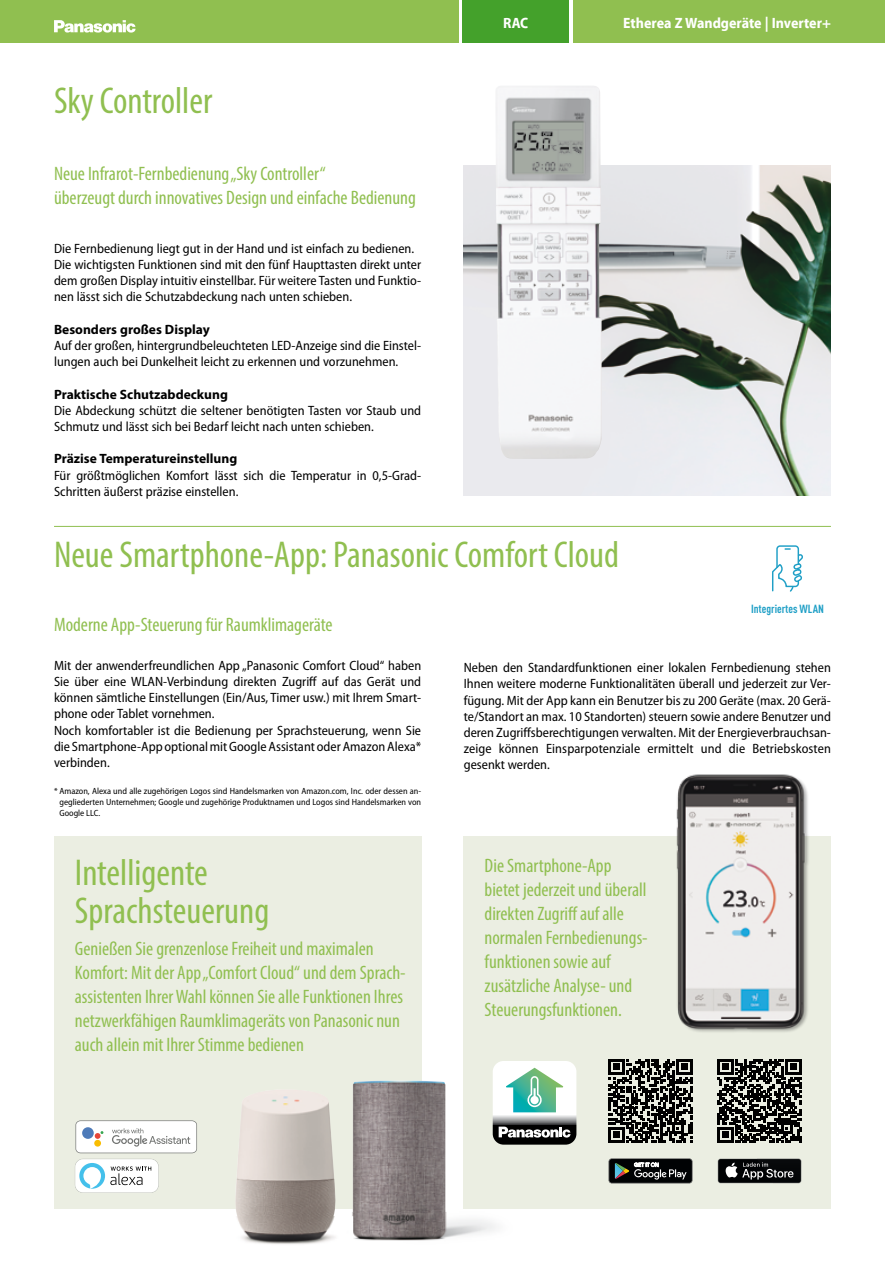
<style>
.page{position:relative;width:885px;height:1263px;background:#fff}
.page>*{position:absolute;margin:0;border:0;box-sizing:border-box;transform-origin:0 0}
.t1{font:condensed 37.5px/37.5px "Myriad Pro";color:#90bf50}
.t2{font:condensed 19.5px/24px "Myriad Pro";color:#90bf50}
.t3{font:700 semi-condensed 15px "Myriad Pro";color:#fff}
.t4{font:semi-condensed 13.5px/16.2px "Myriad Pro";color:#000}
.t5{font:700 13.5px "Myriad Pro";color:#000}
.t6{font:700 11.7px "DIN Cond";color:#1f9fc6}
.t7{font:semi-condensed 9px/10.8px "Myriad Pro";color:#000;text-align:justify}
</style>
<div class="page">
<img style="left:463px;top:166px;width:367px;height:330px">
<img style="left:495px;top:86px;width:106px;height:373px">
<div style="left:0;top:0;width:458px;height:43px;background:#90bf50"></div>
<div style="left:573px;top:0;width:311px;height:43px;background:#90bf50"></div>
<div style="left:462px;top:0;width:107px;height:43px;background:#44a12b"></div>
<svg style="left:54px;top:20px;width:81px;height:13px"></svg>
<svg style="left:772px;top:545px;width:31px;height:47px"></svg>
<hr style="left:54px;top:526px;width:776px;height:1px;background:#90bf50">
<div style="left:463px;top:836px;width:367px;height:373px;background:#ebeee2"></div>
<div style="left:54px;top:836px;width:367px;height:373px;background:#ebeee2"></div>
<img style="left:676px;top:774px;width:133px;height:258px">
<svg style="left:493px;top:1061px;width:83px;height:84px;background:#b0c2b7"></svg>
<svg style="left:717px;top:1059px;width:84px;height:84px"></svg>
<div style="left:718px;top:1159px;width:82px;height:24px;background:#000204;border-radius:2px"></div>
<svg style="left:724px;top:1158px;width:77px;height:25px"></svg>
<svg style="left:608px;top:1059px;width:84px;height:84px"></svg>
<svg style="left:608px;top:1158px;width:84px;height:25px;background:#313434"></svg>
<svg style="left:75px;top:1159px;width:84px;height:34px;background:#deeaed"></svg>
<svg style="left:75px;top:1120px;width:122px;height:33px;background:#edeceb"></svg>
<div style="left:94px;top:1140px;width:7px;height:6px;background:#f9bd01;border-radius:50%"></div>
<div style="left:82px;top:1127px;width:12px;height:12px;background:#4e7bb9;border-radius:50%"></div>
<img style="left:353px;top:1080px;width:180px;height:161px">
<img style="left:236px;top:1096px;width:117px;height:148px">
<h1 class="t1" style="left:54px;top:82px;width:160px">Sky Controller</h1>
<h2 class="t2" style="left:54px;top:162px;width:363px">Neue Infrarot-Fernbedienung „Sky Controller“<br>überzeugt durch innovatives Design und einfache Bedienung</h2>
<p class="t4" style="left:54px;top:240px;width:368px">Die Fernbedienung liegt gut in der Hand und ist einfach zu bedienen.<br>Die wichtigsten Funktionen sind mit den fünf Haupttasten direkt unter dem großen Display intuitiv einstellbar. Für weitere Tasten und Funktio&shy;nen lässt sich die Schutzabdeckung nach unten schieben.</p>
<p class="t5" style="left:54px;top:320px;width:157px">Besonders großes Display</p>
<p class="t4" style="left:54px;top:338px;width:368px">Auf der großen, hintergrundbeleuchteten LED-Anzeige sind die Einstel&shy;lungen auch bei Dunkelheit leicht zu erkennen und vorzunehmen.</p>
<p class="t5" style="left:54px;top:385px;width:175px">Praktische Schutzabdeckung</p>
<p class="t4" style="left:54px;top:402px;width:368px">Die Abdeckung schützt die seltener benötigten Tasten vor Staub und<br>Schmutz und lässt sich bei Bedarf leicht nach unten schieben.</p>
<p class="t5" style="left:54px;top:450px;width:185px">Präzise Temperatureinstellung</p>
<p class="t4" style="left:54px;top:467px;width:368px">Für größtmöglichen Komfort lässt sich die Temperatur in 0,5-Grad-<br>Schritten äußerst präzise einstellen.</p>
<p class="t3" style="left:503px;top:15px;width:27px">RAC</p>
<p class="t3" style="left:623px;top:15px;width:209px">Etherea Z Wandgeräte | Inverter+</p>
<h1 class="t1" style="left:54px;top:536px;width:566px">Neue Smartphone-App: Panasonic Comfort Cloud</h1>
<p class="t6" style="left:751px;top:602px;width:74px">Integriertes WLAN</p>
<h2 class="t2" style="left:54px;top:612px;width:280px">Moderne App-Steuerung für Raumklimageräte</h2>
<p class="t4" style="left:54px;top:657px;width:368px">Mit der anwenderfreundlichen App „Panasonic Comfort Cloud“ haben Sie über eine WLAN-Verbindung direkten Zugriff auf das Gerät und können sämtliche Einstellungen (Ein/Aus, Timer usw.) mit Ihrem Smart&shy;phone oder Tablet vornehmen.<br>Noch komfortabler ist die Bedienung per Sprachsteuerung, wenn Sie die Smartphone-App optional mit Google Assistant oder Amazon Alexa* verbinden.</p>
<p class="t7" style="left:59px;top:786px;width:363px;text-indent:-5px">* Amazon, Alexa und alle zugehörigen Logos sind Handelsmarken von Amazon.com, Inc. oder dessen an&shy;gegliederten Unternehmen; Google und zugehörige Produktnamen und Logos sind Handelsmarken von Google LLC.</p>
<h1 class="t1" style="left:75px;top:853px;width:196px">Intelligente<br>Sprachsteuerung</h1>
<p class="t2" style="left:75px;top:936px;width:332px">Genießen Sie grenzenlose Freiheit und maximalen Komfort: Mit der App „Comfort Cloud“ und dem Sprach&shy;assistenten Ihrer Wahl können Sie alle Funktionen Ihres netzwerkfähigen Raumklimageräts von Panasonic nun auch allein mit Ihrer Stimme bedienen</p>
<p class="t4" style="left:463px;top:660px;width:368px;text-align:justify">Neben den Standardfunktionen einer lokalen Fernbedienung stehen Ihnen weitere moderne Funktionalitäten überall und jederzeit zur Ver&shy;fügung. Mit der App kann ein Benutzer bis zu 200 Geräte (max. 20 Gerä&shy;te/Standort an max. 10 Standorten) steuern sowie andere Benutzer und deren Zugriffsberechtigungen verwalten. Mit der Energieverbrauchsan&shy;zeige können Einsparpotenziale ermittelt und die Betriebskosten gesenkt werden.</p>
<h2 class="t2" style="left:484px;top:853px;width:165px">Die Smartphone-App bietet jederzeit und überall direkten Zugriff auf alle normalen Fernbedienungs&shy;funktionen sowie auf zusätzliche Analyse- und<br>Steuerungsfunktionen.</h2>
</div>
